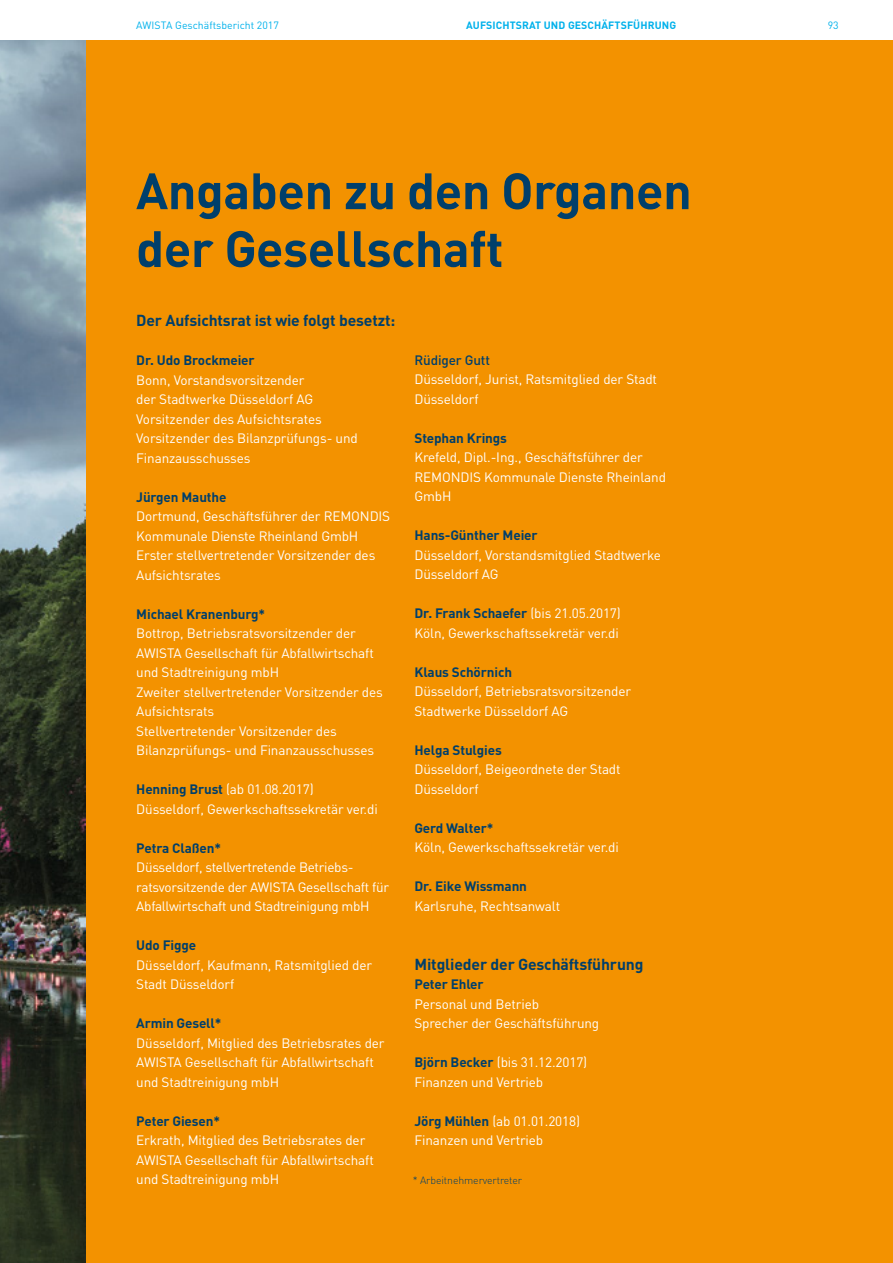
<style>
.page{position:relative;width:893px;height:1263px;background:#fff}
.page>*{position:absolute;margin:0;border:0;box-sizing:border-box;transform-origin:0 0}
.t1{font:700 50.25px/57.9px "DIN Pro";letter-spacing:-.01em;color:#003f6b}
.t2{font:700 15.75px "DIN Pro";letter-spacing:-.01em;color:#003f6b}
.t3{font:13.5px/19.5px "DIN Pro";letter-spacing:-.01em;color:#fff}
.t4{font:700 13.5px "DIN Pro";letter-spacing:-.01em;color:#003f6b}
.t5{font:500 13.5px "DIN Pro";letter-spacing:-.01em;color:#003f6b}
.t6{font:700 10.5px "DIN Pro";letter-spacing:.01em;color:#00b1eb}
.t7{font:10.5px "DIN Pro";color:#00b1eb}
.t8{font:300 10.5px "DIN Pro";letter-spacing:-.01em;color:#003f6b}
.s1{font-weight:700;color:#003f6b}
</style>
<div class="page">
<div style="left:85px;top:40px;width:808px;height:1223px;background:#f39200"></div>
<img style="left:0;top:40px;width:85px;height:1223px">
<p class="t7" style="left:136px;top:18px;width:144px">AWISTA Geschäftsbericht 2017</p>
<p class="t6" style="left:466px;top:18px;width:211px">AUFSICHTSRAT UND GESCHÄFTSFÜHRUNG</p>
<p class="t7" style="left:828px;top:18px;width:12px">93</p>
<h1 class="t1" style="left:136px;top:160px;width:557px">Angaben zu den Organen der Gesellschaft</h1>
<p class="t2" style="left:136px;top:310px;width:261px">Der Aufsichtsrat ist wie folgt besetzt:</p>
<p class="t4" style="left:136px;top:351px;width:120px">Dr. Udo Brockmeier</p>
<p class="t3" style="left:136px;top:369px;width:223px">Bonn, Vorstandsvorsitzender<br>der Stadtwerke Düsseldorf AG<br>Vorsitzender des Aufsichtsrates<br>Vorsitzender des Bilanzprüfungs- und<br>Finanzausschusses</p>
<p class="t4" style="left:136px;top:487px;width:92px">Jürgen Mauthe</p>
<p class="t3" style="left:136px;top:506px;width:255px">Dortmund, Geschäftsführer der REMONDIS Kommunale Dienste Rheinland GmbH Erster stellvertretender Vorsitzender des Aufsichtsrates</p>
<p class="t4" style="left:136px;top:604px;width:130px">Michael Kranenburg*</p>
<p class="t3" style="left:136px;top:623px;width:248px">Bottrop, Betriebsratsvorsitzender der AWISTA Gesellschaft für Abfallwirtschaft und Stadtreinigung mbH<br>Zweiter stellvertretender Vorsitzender des Aufsichtsrats<br>Stellvertretender Vorsitzender des Bilanzprüfungs- und Finanzausschusses</p>
<p class="t3" style="left:136px;top:779px;width:243px"><span class="s1">Henning Brust</span> (ab 01.08.2017)<br>Düsseldorf, Gewerkschaftssekretär ver.di</p>
<p class="t4" style="left:136px;top:838px;width:86px">Petra Claßen*</p>
<p class="t3" style="left:136px;top:857px;width:254px">Düsseldorf, stellvertretende Betriebs&shy;ratsvorsitzende der AWISTA Gesellschaft für<br>Abfallwirtschaft und Stadtreinigung mbH</p>
<p class="t4" style="left:136px;top:936px;width:62px">Udo Figge</p>
<p class="t3" style="left:136px;top:954px;width:237px">Düsseldorf, Kaufmann, Ratsmitglied der<br>Stadt Düsseldorf</p>
<p class="t4" style="left:136px;top:1014px;width:87px">Armin Gesell*</p>
<p class="t3" style="left:136px;top:1032px;width:250px">Düsseldorf, Mitglied des Betriebsrates der<br>AWISTA Gesellschaft für Abfallwirtschaft und Stadtreinigung mbH</p>
<p class="t4" style="left:136px;top:1111px;width:85px">Peter Giesen*</p>
<p class="t3" style="left:136px;top:1130px;width:239px">Erkrath, Mitglied des Betriebsrates der<br>AWISTA Gesellschaft für Abfallwirtschaft und Stadtreinigung mbH</p>
<p class="t5" style="left:414px;top:351px;width:77px">Rüdiger Gutt</p>
<p class="t3" style="left:414px;top:369px;width:244px">Düsseldorf, Jurist, Ratsmitglied der Stadt<br>Düsseldorf</p>
<p class="t4" style="left:414px;top:429px;width:94px">Stephan Krings</p>
<p class="t3" style="left:414px;top:447px;width:253px">Krefeld, Dipl.-Ing., Geschäftsführer der<br>REMONDIS Kommunale Dienste Rheinland<br>GmbH</p>
<p class="t4" style="left:414px;top:526px;width:125px">Hans-Günther Meier</p>
<p class="t3" style="left:414px;top:545px;width:248px">Düsseldorf, Vorstandsmitglied Stadtwerke<br>Düsseldorf AG</p>
<p class="t3" style="left:414px;top:603px;width:208px"><span class="s1">Dr. Frank Schaefer</span> (bis 21.05.2017)<br>Köln, Gewerkschaftssekretär ver.di</p>
<p class="t4" style="left:414px;top:663px;width:99px">Klaus Schörnich</p>
<p class="t3" style="left:414px;top:681px;width:218px">Düsseldorf, Betriebsratsvorsitzender<br>Stadtwerke Düsseldorf AG</p>
<p class="t4" style="left:414px;top:741px;width:89px">Helga Stulgies</p>
<p class="t3" style="left:414px;top:759px;width:208px">Düsseldorf, Beigeordnete der Stadt<br>Düsseldorf</p>
<p class="t4" style="left:414px;top:819px;width:80px">Gerd Walter*</p>
<p class="t3" style="left:414px;top:837px;width:206px">Köln, Gewerkschaftssekretär ver.di</p>
<p class="t4" style="left:414px;top:877px;width:114px">Dr. Eike Wissmann</p>
<p class="t3" style="left:414px;top:896px;width:147px">Karlsruhe, Rechtsanwalt</p>
<p class="t2" style="left:414px;top:953px;width:230px">Mitglieder der Geschäftsführung</p>
<p class="t4" style="left:414px;top:975px;width:71px">Peter Ehler</p>
<p class="t3" style="left:414px;top:993px;width:186px">Personal und Betrieb<br>Sprecher der Geschäftsführung</p>
<p class="t3" style="left:414px;top:1052px;width:174px"><span class="s1">Björn Becker</span> (bis 31.12.2017)<br>Finanzen und Vertrieb</p>
<p class="t3" style="left:414px;top:1110px;width:167px"><span class="s1">Jörg Mühlen</span> (ab 01.01.2018)<br>Finanzen und Vertrieb</p>
<p class="t8" style="left:413px;top:1173px;width:111px">* Arbeitnehmervertreter</p>
</div>
